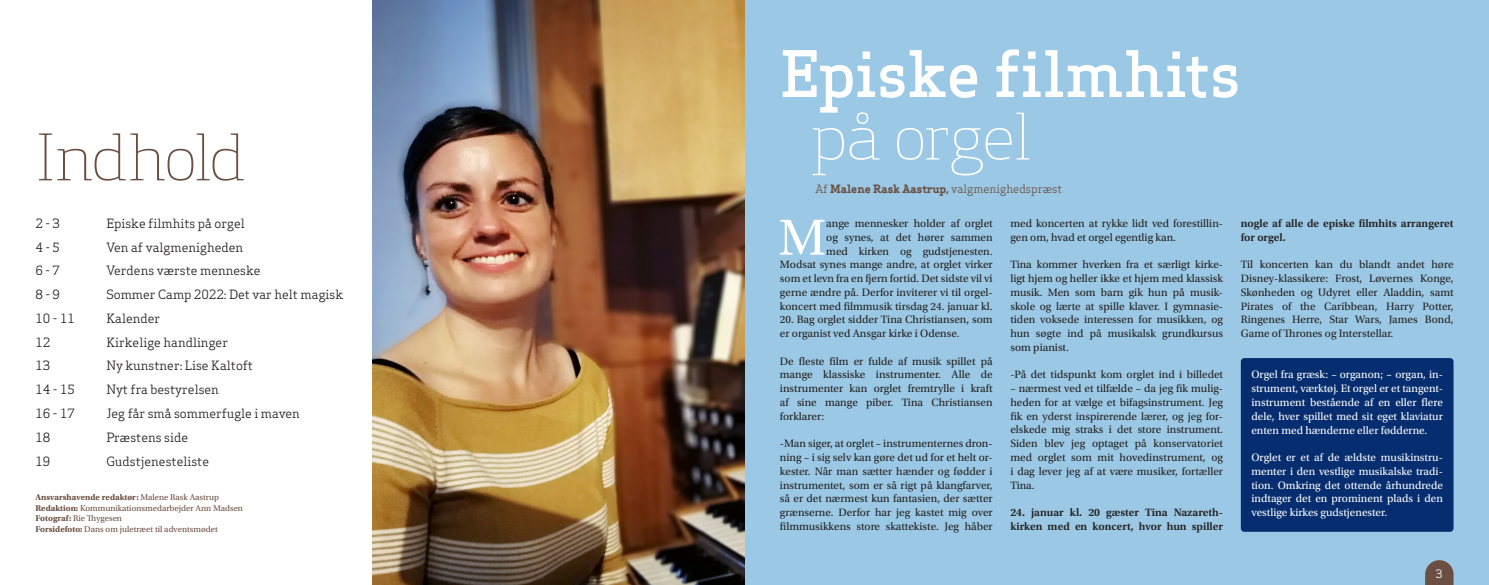
<style>
.page{position:relative;width:1489px;height:585px;background:#fff}
.page>*{position:absolute;margin:0;border:0;box-sizing:border-box;transform-origin:0 0}
.t1{font:500 62.5px "Apex Serif";letter-spacing:-.005em;color:#fff}
.t2{font:300 62.5px "Apex Serif";letter-spacing:-.035em;color:#6a4f42}
.t3{font:300 62.5px "Apex Serif";letter-spacing:-.03em;color:#fff}
.t4{font:53.38px "Utopia Std";color:#fff}
.t5{font:12.5px "Apex Serif";color:#231f20}
.t6{font:11.25px/13.8px "Utopia Std";color:#231f20;text-align:justify}
.t7{font:11.25px/13.8px "Utopia Std";color:#fff;text-align:justify}
.t8{font:600 11.25px/13.8px "Utopia Std";color:#231f20}
.t9{font:11.25px "Apex Serif";color:#6a4f42}
.t10{font:11.25px "Apex Serif";color:#fff}
.t11{font:8.75px/10.6px "Utopia Std";color:#6a4f42}
.s1{font-weight:700}
</style>
<div class="page">
<div style="left:372px;top:0;width:1116px;height:585px;background:#9bc9e5"></div>
<img style="left:372px;top:0;width:372px;height:585px">
<svg style="left:1425px;top:560px;width:28px;height:25px"></svg>
<div style="left:1240px;top:358px;width:213px;height:173px;background:#052d6f;border-radius:4px"></div>
<h1 class="t2" style="left:35px;top:117px;width:211px">Indhold</h1>
<p class="t5" style="left:35px;top:215px;width:26px">2 - 3</p>
<p class="t5" style="left:106px;top:215px;width:140px">Episke filmhits på orgel</p>
<p class="t5" style="left:35px;top:239px;width:26px">4 - 5</p>
<p class="t5" style="left:106px;top:239px;width:138px">Ven af valgmenigheden</p>
<p class="t5" style="left:35px;top:263px;width:26px">6 - 7</p>
<p class="t5" style="left:106px;top:263px;width:156px">Verdens værste menneske</p>
<p class="t5" style="left:35px;top:286px;width:26px">8 - 9</p>
<p class="t5" style="left:106px;top:286px;width:238px">Sommer Camp 2022: Det var helt magisk</p>
<p class="t5" style="left:35px;top:310px;width:41px">10 - 11</p>
<p class="t5" style="left:106px;top:310px;width:55px">Kalender</p>
<p class="t5" style="left:35px;top:334px;width:16px">12</p>
<p class="t5" style="left:106px;top:334px;width:123px">Kirkelige handlinger</p>
<p class="t5" style="left:35px;top:358px;width:16px">13</p>
<p class="t5" style="left:106px;top:358px;width:148px">Ny kunstner: Lise Kaltoft</p>
<p class="t5" style="left:35px;top:381px;width:41px">14 - 15</p>
<p class="t5" style="left:106px;top:381px;width:114px">Nyt fra bestyrelsen</p>
<p class="t5" style="left:35px;top:405px;width:41px">16 - 17</p>
<p class="t5" style="left:106px;top:405px;width:195px">Jeg får små sommerfugle i maven</p>
<p class="t5" style="left:35px;top:429px;width:16px">18</p>
<p class="t5" style="left:106px;top:429px;width:83px">Præstens side</p>
<p class="t5" style="left:35px;top:453px;width:16px">19</p>
<p class="t5" style="left:106px;top:453px;width:104px">Gudstjenesteliste</p>
<p class="t11" style="left:35px;top:492px;width:209px"><span class="s1">Ansvarshavende redaktør:</span> Malene Rask Aastrup <span class="s1">Redaktion:</span> Kommunikationsmedarbejder Ann Madsen <span class="s1">Fotograf:</span> Rie Thygesen<br><span class="s1">Forsidefoto:</span> Dans om juletræet til adventsmødet</p>
<h1 class="t1" style="left:780px;top:34px;width:462px">Episke filmhits</h1>
<h1 class="t3" style="left:811px;top:97px;width:222px">på orgel</h1>
<p class="t9" style="left:815px;top:181px;width:248px">Af <span class="s1">Malene Rask Aastrup,</span> valgmenighedspræst</p>
<p class="t6" style="left:780px;top:217px;width:214px;text-align:right">ange mennesker holder af orglet<br>og synes, at det hører sammen<br>med kirken og gudstjenesten.<br>Modsat synes mange andre, at orglet virker som et levn fra en fjern fortid. Det sidste vil vi gerne ændre på. Derfor inviterer vi til orgel&shy;koncert med filmmusik tirsdag 24. januar kl.</p>
<p class="t6" style="left:780px;top:313px;width:214px">20. Bag orglet sidder Tina Christiansen, som er organist ved Ansgar kirke i Odense.</p>
<p class="t6" style="left:780px;top:354px;width:214px">De fleste film er fulde af musik spillet på mange klassiske instrumenter. Alle de instrumenter kan orglet fremtrylle i kraft af sine mange piber. Tina Christiansen forklarer:</p>
<p class="t6" style="left:780px;top:437px;width:214px">-Man siger, at orglet – instrumenternes dron&shy;ning – i sig selv kan gøre det ud for et helt or&shy;kester. Når man sætter hænder og fødder i instrumentet, som er så rigt på klangfarver, så er det nærmest kun fantasien, der sætter grænserne. Derfor har jeg kastet mig over filmmusikkens store skattekiste. Jeg håber</p>
<h2 class="t4" style="left:778px;top:208px;width:49px">M</h2>
<p class="t6" style="left:1010px;top:217px;width:214px">med koncerten at rykke lidt ved forestillin&shy;gen om, hvad et orgel egentlig kan.</p>
<p class="t6" style="left:1010px;top:258px;width:214px">Tina kommer hverken fra et særligt kirke&shy;ligt hjem og heller ikke et hjem med klassisk musik. Men som barn gik hun på musik&shy;skole og lærte at spille klaver. I gymnasie&shy;tiden voksede interessen for musikken, og hun søgte ind på musikalsk grundkursus som pianist.</p>
<p class="t6" style="left:1010px;top:368px;width:214px">-På det tidspunkt kom orglet ind i billedet</p>
<p class="t6" style="left:1010px;top:382px;width:214px">– nærmest ved et tilfælde – da jeg fik mulig&shy;heden for at vælge et bifagsinstrument. Jeg fik en yderst inspirerende lærer, og jeg for&shy;elskede mig straks i det store instrument.<br>Siden blev jeg optaget på konservatoriet med orglet som mit hovedinstrument, og i dag lever jeg af at være musiker, fortæller Tina.</p>
<p class="t8" style="left:1010px;top:505px;width:214px">24. januar kl. 20 gæster Tina Nazareth&shy;kirken med en koncert, hvor hun spiller</p>
<p class="t8" style="left:1240px;top:217px;width:214px">nogle af alle de episke filmhits arrangeret for orgel.</p>
<p class="t6" style="left:1240px;top:258px;width:214px">Til koncerten kan du blandt andet høre Disney-klassikere: Frost, Løvernes Konge, Skønheden og Udyret eller Aladdin, samt Pirates of the Caribbean, Harry Potter, Ringenes Herre, Star Wars, James Bond, Game of Thrones og Interstellar.</p>
<p class="t7" style="left:1251px;top:368px;width:193px">Orgel fra græsk: – organon; ~ organ, in&shy;strument, værktøj. Et orgel er et tangent&shy;instrument bestående af en eller flere dele, hver spillet med sit eget klaviatur enten med hænderne eller fødderne.</p>
<p class="t7" style="left:1251px;top:450px;width:193px">Orglet er et af de ældste musikinstru&shy;menter i den vestlige musikalske tradi&shy;tion. Omkring det ottende århundrede indtager det en prominent plads i den vestlige kirkes gudstjenester.</p>
<p class="t10" style="left:1435px;top:566px;width:8px">3</p>
</div>
